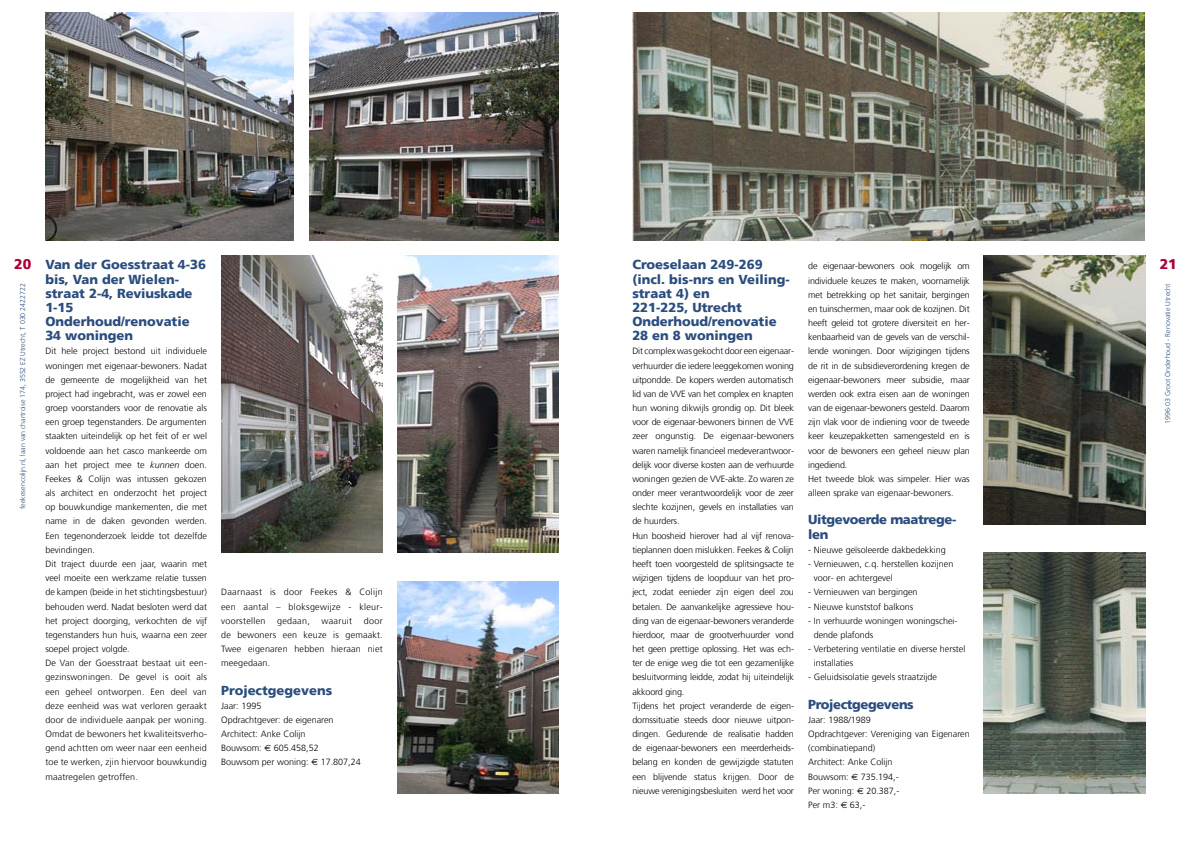
<style>
.page{position:relative;width:1191px;height:842px;background:#fff}
.page>*{position:absolute;margin:0;border:0;box-sizing:border-box;transform-origin:0 0}
.t1{font:900 14px "Frutiger";color:#ad0036}
.Kolomkop{font:900 13px/14.2px "Frutiger";color:#2a4d7d}
.Kolomkop-2{font:900 13px/14.2px "Frutiger";letter-spacing:-.03em;color:#2a4d7d}
.Kolomtekst{font:300 9px/14.2px "Frutiger";color:#000;text-align:justify}
.Kolomtekst-2{font:300 9px/14.2px "Frutiger";letter-spacing:.03em;color:#000}
.t2{font:300 7px "Frutiger";color:#2a4d7d}
.s1{font-style:italic}
.s2{font-family:"Euro Sans";font-weight:400}
</style>
<div class="page">
<img style="left:309px;top:13px;width:249px;height:228px">
<img style="left:221px;top:255px;width:162px;height:298px">
<img style="left:397px;top:255px;width:161px;height:298px">
<img style="left:397px;top:581px;width:161px;height:213px">
<img style="left:45px;top:13px;width:248px;height:228px">
<img style="left:632px;top:13px;width:512px;height:228px">
<img style="left:984px;top:553px;width:161px;height:241px">
<img style="left:984px;top:255px;width:161px;height:269px">
<h1 class="t1" style="left:14px;top:256px;width:19px">20</h1>
<p class="t2" style="left:19px;top:509px;width:227px;rotate:-90deg">feekesencolijn.nl, laan van chartroise 174, 3552 EZ Utrecht, T 030 2422722</p>
<p class="Kolomkop" style="left:45px;top:258px;width:162px">Van der Goesstraat 4-36 bis, Van der Wielen&shy;straat 2-4, Reviuskade<br>1-15</p>
<p class="Kolomkop" style="left:45px;top:314px;width:146px">Onderhoud/renovatie<br>34 woningen</p>
<p class="Kolomtekst" style="left:45px;top:344px;width:163px">Dit hele project bestond uit individuele woningen met eigenaar-bewoners. Nadat de gemeente de mogelijkheid van het project had ingebracht, was er zowel een groep voorstanders voor de renovatie als een groep tegenstanders. De argumenten staakten uiteindelijk op het feit of er wel voldoende aan het casco mankeerde om aan het project mee te <span class="s1">kunnen</span> doen.<br>Feekes &amp; Colijn was intussen gekozen als architect en onderzocht het project op bouwkundige mankementen, die met name in de daken gevonden werden.<br>Een tegenonderzoek leidde tot dezelfde bevindingen.</p>
<p class="Kolomtekst" style="left:45px;top:557px;width:163px">Dit traject duurde een jaar, waarin met veel moeite een werkzame relatie tussen de kampen (beide in het stichtingsbestuur) behouden werd. Nadat besloten werd dat het project doorging, verkochten de vijf tegenstanders hun huis, waarna een zeer soepel project volgde.</p>
<p class="Kolomtekst" style="left:45px;top:656px;width:163px">De Van der Goesstraat bestaat uit een&shy;gezinswoningen. De gevel is ooit als een geheel ontworpen. Een deel van deze eenheid was wat verloren geraakt door de individuele aanpak per woning.<br>Omdat de bewoners het kwaliteitsverho&shy;gend achtten om weer naar een eenheid toe te werken, zjin hiervoor bouwkundig maatregelen getroffen.</p>
<p class="Kolomtekst-2" style="left:221px;top:585px;width:163px">Daarnaast is door Feekes &amp; Colijn een aantal</p>
<p class="Kolomtekst-2" style="left:289px;top:599px;width:96px">bloksgewijze - kleur-</p>
<p class="Kolomtekst-2" style="left:221px;top:614px;width:46px">voorstellen</p>
<p class="Kolomtekst" style="left:277px;top:614px;width:34px">gedaan,</p>
<p class="Kolomtekst-2" style="left:321px;top:614px;width:32px">waaruit</p>
<p class="Kolomtekst" style="left:221px;top:614px;width:163px;text-indent:143px">door de bewoners een keuze is gemaakt.<br>Twee eigenaren hebben hieraan niet meegedaan.</p>
<p class="Kolomkop" style="left:221px;top:683px;width:113px">Projectgegevens</p>
<p class="Kolomtekst" style="left:221px;top:699px;width:42px">Jaar: 1995</p>
<p class="Kolomtekst" style="left:221px;top:713px;width:114px">Opdrachtgever: de eigenaren</p>
<p class="Kolomtekst" style="left:221px;top:727px;width:86px">Architect: Anke Colijn</p>
<p class="Kolomtekst" style="left:221px;top:741px;width:99px">Bouwsom: <span class="s2">€</span> 605.458,52</p>
<p class="Kolomtekst" style="left:221px;top:755px;width:141px">Bouwsom per woning: <span class="s2">€</span> 17.807,24</p>
<p class="Kolomkop" style="left:632px;top:258px;width:132px">Croeselaan 249-269</p>
<h1 class="t1" style="left:1159px;top:256px;width:19px">21</h1>
<p class="Kolomkop" style="left:632px;top:272px;width:159px">(incl. bis-nrs en Veiling&shy;straat 4) en<br>221-225, Utrecht</p>
<p class="Kolomkop" style="left:632px;top:314px;width:146px">Onderhoud/renovatie<br>28 en 8 woningen</p>
<p class="Kolomtekst" style="left:632px;top:344px;width:163px">Dit complex was gekocht door een eigenaar&shy;verhuurder die iedere leeggekomen woning uitpondde. De kopers werden automatisch lid van de VVE van het complex en knapten hun woning dikwijls grondig op. Dit bleek voor de eigenaar-bewoners binnen de VVE zeer ongunstig. De eigenaar-bewoners waren namelijk financieel medeverantwoor&shy;delijk voor diverse kosten aan de verhuurde woningen gezien de VVE-akte. Zo waren ze onder meer verantwoordelijk voor de zeer slechte kozijnen, gevels en installaties van de huurders.</p>
<p class="Kolomtekst" style="left:632px;top:529px;width:163px">Hun boosheid hierover had al vijf renova&shy;tieplannen doen mislukken. Feekes &amp; Colijn heeft toen voorgesteld de splitsingsacte te wijzigen tijdens de loopduur van het pro&shy;ject, zodat eenieder zijn eigen deel zou betalen. De aanvankelijke agressieve hou&shy;ding van de eigenaar-bewoners veranderde hierdoor, maar de grootverhuurder vond het geen prettige oplossing. Het was ech&shy;ter de enige weg die tot een gezamenlijke besluitvorming leidde, zodat hij uiteindelijk akkoord ging.</p>
<p class="Kolomtekst" style="left:632px;top:699px;width:163px">Tijdens het project veranderde de eigen&shy;domssituatie steeds door nieuwe uitpon&shy;dingen. Gedurende de realisatie hadden de eigenaar-bewoners een meerderheids&shy;belang en konden de gewijzigde statuten een blijvende status krijgen. Door de nieuwe verenigingsbesluiten werd het voor</p>
<p class="Kolomtekst" style="left:808px;top:259px;width:163px">de eigenaar-bewoners ook mogelijk om individuele keuzes te maken, voornamelijk met betrekking op het sanitair, bergingen en tuinschermen, maar ook de kozijnen. Dit heeft geleid tot grotere diversiteit en her&shy;kenbaarheid van de gevels van de verschil&shy;lende woningen. Door wijzigingen tijdens de rit in de subsidieverordening kregen de eigenaar-bewoners meer subsidie, maar werden ook extra eisen aan de woningen van de eigenaar-bewoners gesteld. Daarom zijn vlak voor de indiening voor de tweede keer keuzepakketten samengesteld en is voor de bewoners een geheel nieuw plan ingediend.</p>
<p class="Kolomtekst" style="left:808px;top:472px;width:163px">Het tweede blok was simpeler. Hier was alleen sprake van eigenaar-bewoners.</p>
<p class="Kolomkop-2" style="left:808px;top:513px;width:150px">Uitgevoerde maatrege&shy;len</p>
<p class="Kolomtekst" style="left:808px;top:543px;width:139px">- Nieuwe geïsoleerde dakbedekking</p>
<p class="Kolomtekst" style="left:808px;top:557px;width:147px">- Vernieuwen, c.q. herstellen kozijnen</p>
<p class="Kolomtekst" style="left:813px;top:571px;width:81px">voor- en achtergevel</p>
<p class="Kolomtekst" style="left:808px;top:585px;width:111px">- Vernieuwen van bergingen</p>
<p class="Kolomtekst" style="left:808px;top:599px;width:107px">- Nieuwe kunststof balkons</p>
<p class="Kolomtekst" style="left:808px;top:614px;width:151px">- In verhuurde woningen woningschei-</p>
<p class="Kolomtekst" style="left:813px;top:628px;width:61px">dende plafonds</p>
<p class="Kolomtekst" style="left:808px;top:642px;width:159px">- Verbetering ventilatie en diverse herstel</p>
<p class="Kolomtekst" style="left:813px;top:656px;width:41px">installaties</p>
<p class="Kolomtekst" style="left:808px;top:670px;width:130px">- Geluidsisolatie gevels straatzijde</p>
<p class="Kolomkop-2" style="left:808px;top:697px;width:107px">Projectgegevens</p>
<p class="Kolomtekst" style="left:808px;top:713px;width:64px">Jaar: 1988/1989</p>
<p class="Kolomtekst" style="left:808px;top:727px;width:163px">Opdrachtgever: Vereniging van Eigenaren (combinatiepand)</p>
<p class="Kolomtekst" style="left:808px;top:755px;width:86px">Architect: Anke Colijn</p>
<p class="Kolomtekst" style="left:808px;top:769px;width:92px">Bouwsom: <span class="s2">€</span> 735.194,-</p>
<p class="Kolomtekst" style="left:808px;top:784px;width:93px">Per woning: <span class="s2">€</span> 20.387,-</p>
<p class="Kolomtekst" style="left:808px;top:798px;width:59px">Per m3: <span class="s2">€</span> 63,-</p>
<p class="t2" style="left:1163px;top:424px;width:142px;rotate:-90deg">1996-03 Groot Onderhoud - Renovatie Utrecht</p>
</div>
